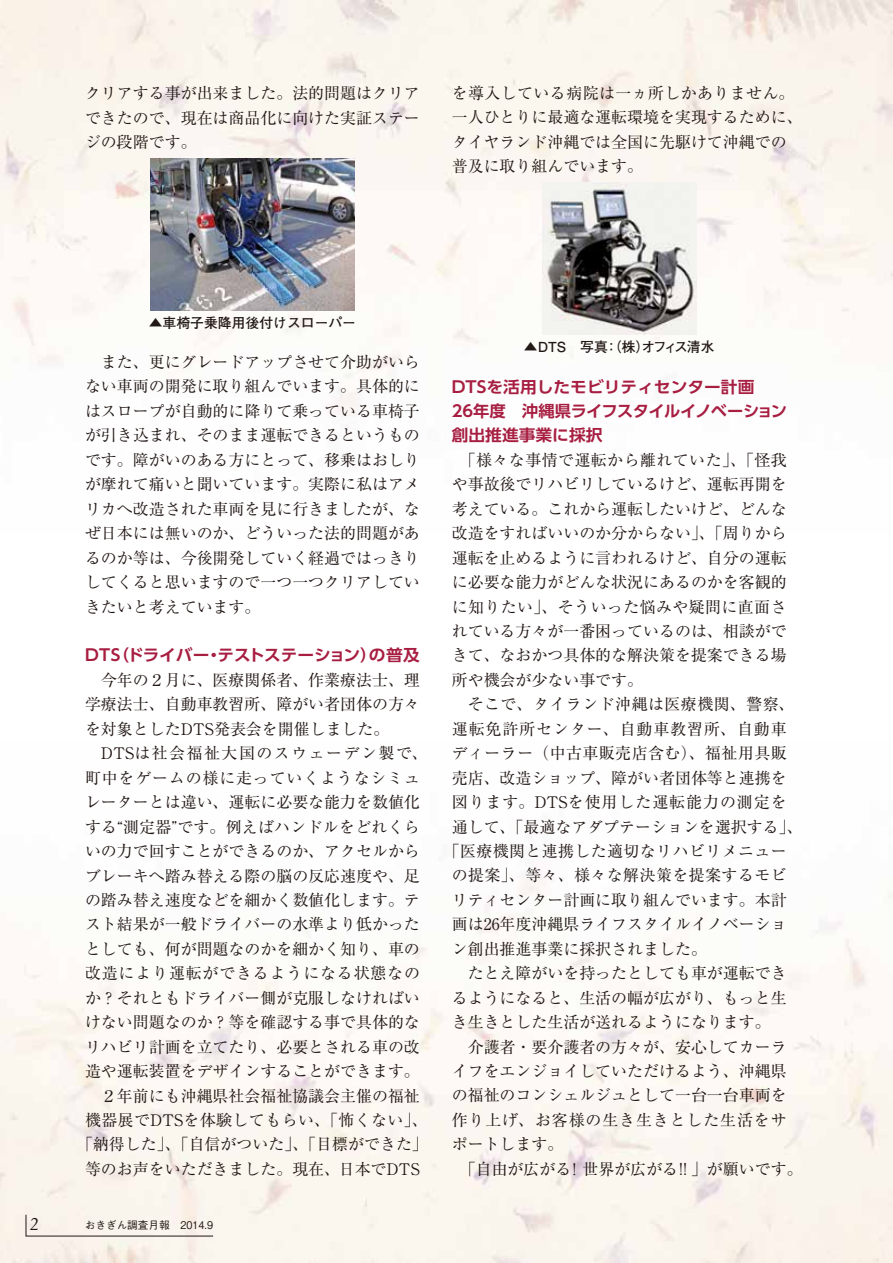
<style>
.page{position:relative;width:893px;height:1263px;background:#fff}
.page>*{position:absolute;margin:0;border:0;box-sizing:border-box;transform-origin:0 0}
.t1{font:italic 18px "Palatino Linotype";color:#221815}
.t2{font:15.9px/24.5px "Ryumin Pr 6 N";color:#221815;text-align:justify}
.t3{font:700 15.9px/24.5px "UD Shin Go Pro De";color:#a71e41;scale:1.05 1}
.t4{font:15.9px "Ryumin Pr 6 N";letter-spacing:.03em;color:#221815}
.t5{font:15.9px "Ryumin Pr 6 N";letter-spacing:.055em;color:#221815}
.t6{font:15.9px "Ryumin Pr 6 N";letter-spacing:.025em;color:#221815}
.t7{font:15.9px "Ryumin Pr 6 N";letter-spacing:.06em;color:#221815}
.t8{font:15.9px "Ryumin Pr 6 N";letter-spacing:.095em;color:#221815}
.t9{font:700 13.8px "Futo Go B101 Pr 6 N";letter-spacing:-.03em;color:#221815}
.t10{font:700 13.8px "Futo Go B101 Pr 6 N";color:#221815}
.t11{font:500 10.65px "Gothic BBB Pr 6 N";color:#221815}
</style>
<div class="page">
<img style="left:0;top:0;width:893px;height:416px">
<svg style="left:26px;top:1214px;width:188px;height:22px;background:#f4eee6"></svg>
<img style="left:542px;top:183px;width:154px;height:152px">
<img style="left:150px;top:158px;width:205px;height:152px">
<p class="t2" style="left:85px;top:80px;width:336px">クリアする事が出来ました。法的問題はクリアできたので、現在は商品化に向けた実証ステージの段階です。</p>
<p class="t2" style="left:452px;top:80px;width:352px;text-align:left">を導入している病院は一ヵ所しかありません。一人ひとりに最適な運転環境を実現するために、タイヤランド沖縄では全国に先駆けて沖縄での普及に取り組んでいます。</p>
<p class="t10" style="left:149px;top:312px;width:209px">▲車椅子乗降用後付けスローパー</p>
<p class="t2" style="left:85px;top:349px;width:336px;text-indent:16px">また、更にグレードアップさせて介助がいらない車両の開発に取り組んでいます。具体的にはスロープが自動的に降りて乗っている車椅子が引き込まれ、そのまま運転できるというものです。障がいのある方にとって、移乗はおしりが摩れて痛いと聞いています。実際に私はアメリカへ改造された車両を見に行きましたが、なぜ日本には無いのか、どういった法的問題があるのか等は、今後開発していく経過ではっきりしてくると思いますので一つ一つクリアしていきたいと考えています。</p>
<p class="t3" style="left:85px;top:643px;width:320px">DTS（ドライバー・テストステーション）の普及</p>
<p class="t2" style="left:85px;top:667px;width:336px;text-indent:16px">今年の２月に、医療関係者、作業療法士、理学療法士、自動車教習所、障がい者団体の方々を対象としたDTS発表会を開催しました。</p>
<p class="t8" style="left:101px;top:741px;width:328px">DTSは社会福祉大国のスウェーデン製で、</p>
<p class="t5" style="left:85px;top:765px;width:336px">町中をゲームの様に走っていくようなシミュ</p>
<p class="t2" style="left:85px;top:789px;width:336px">レーターとは違い、運転に必要な能力を数値化</p>
<p class="t2" style="left:85px;top:813px;width:336px">する“測定器”です。例えばハンドルをどれくら</p>
<p class="t2" style="left:85px;top:838px;width:336px">いの力で回すことができるのか、アクセルから</p>
<p class="t2" style="left:85px;top:862px;width:336px">ブレーキへ踏み替える際の脳の反応速度や、足</p>
<p class="t2" style="left:85px;top:887px;width:336px">の踏み替え速度などを細かく数値化します。テ</p>
<p class="t2" style="left:85px;top:911px;width:336px">スト結果が一般ドライバーの水準より低かった</p>
<p class="t2" style="left:85px;top:936px;width:336px">としても、何が問題なのかを細かく知り、車の</p>
<p class="t5" style="left:85px;top:961px;width:336px">改造により運転ができるようになる状態なの</p>
<p class="t2" style="left:85px;top:985px;width:336px">か？それともドライバー側が克服しなければい</p>
<p class="t2" style="left:85px;top:1009px;width:336px">けない問題なのか？等を確認する事で具体的な</p>
<p class="t2" style="left:85px;top:1033px;width:336px">リハビリ計画を立てたり、必要とされる車の改</p>
<p class="t2" style="left:85px;top:1058px;width:336px">造や運転装置をデザインすることができます。</p>
<p class="t2" style="left:101px;top:1082px;width:320px">２年前にも沖縄県社会福祉協議会主催の福祉</p>
<p class="t6" style="left:85px;top:1107px;width:344px">機器展でDTSを体験してもらい、「怖くない」、</p>
<p class="t2" style="left:77px;top:1131px;width:352px">「納得した」、「自信がついた」、「目標ができた」</p>
<p class="t2" style="left:85px;top:1156px;width:336px">等のお声をいただきました。現在、日本でDTS</p>
<p class="t1" style="left:30px;top:1211px;width:10px">2</p>
<p class="t11" style="left:85px;top:1216px;width:130px">おきぎん調査月報　2014.9</p>
<p class="t9" style="left:524px;top:336px;width:192px">▲DTS　写真：（株）オフィス清水</p>
<p class="t3" style="left:452px;top:374px;width:321px">DTSを活用したモビリティセンター計画<br>26年度　沖縄県ライフスタイルイノベーション創出推進事業に採択</p>
<p class="t2" style="left:452px;top:447px;width:336px;text-indent:8px">「様々な事情で運転から離れていた」、「怪我や事故後でリハビリしているけど、運転再開を考えている。これから運転したいけど、どんな改造をすればいいのか分からない」、「周りから運転を止めるように言われるけど、自分の運転に必要な能力がどんな状況にあるのかを客観的に知りたい」、そういった悩みや疑問に直面されている方々が一番困っているのは、相談ができて、なおかつ具体的な解決策を提案できる場所や機会が少ない事です。</p>
<p class="t4" style="left:468px;top:692px;width:328px">そこで、タイランド沖縄は医療機関、警察、</p>
<p class="t7" style="left:452px;top:716px;width:336px">運転免許所センター、自動車教習所、自動車</p>
<p class="t4" style="left:452px;top:741px;width:336px">ディーラー（中古車販売店含む）、福祉用具販</p>
<p class="t2" style="left:452px;top:765px;width:336px">売店、改造ショップ、障がい者団体等と連携を</p>
<p class="t7" style="left:452px;top:790px;width:336px">図ります。DTSを使用した運転能力の測定を</p>
<p class="t2" style="left:452px;top:813px;width:352px">通して、「最適なアダプテーションを選択する」、</p>
<p class="t6" style="left:444px;top:838px;width:344px">「医療機関と連携した適切なリハビリメニュー</p>
<p class="t4" style="left:452px;top:863px;width:336px">の提案」、等々、様々な解決策を提案するモビ</p>
<p class="t2" style="left:452px;top:887px;width:336px">リティセンター計画に取り組んでいます。本計</p>
<p class="t2" style="left:452px;top:911px;width:336px">画は26年度沖縄県ライフスタイルイノベーショ</p>
<p class="t2" style="left:452px;top:936px;width:257px">ン創出推進事業に採択されました。</p>
<p class="t2" style="left:468px;top:960px;width:320px">たとえ障がいを持ったとしても車が運転でき</p>
<p class="t2" style="left:452px;top:985px;width:336px">るようになると、生活の幅が広がり、もっと生</p>
<p class="t2" style="left:452px;top:1009px;width:320px">き生きとした生活が送れるようになります。</p>
<p class="t2" style="left:468px;top:1033px;width:320px">介護者・要介護者の方々が、安心してカーラ</p>
<p class="t2" style="left:452px;top:1058px;width:336px">イフをエンジョイしていただけるよう、沖縄県</p>
<p class="t2" style="left:452px;top:1082px;width:336px">の福祉のコンシェルジュとして一台一台車両を</p>
<p class="t5" style="left:452px;top:1107px;width:336px">作り上げ、お客様の生き生きとした生活をサ</p>
<p class="t2" style="left:452px;top:1131px;width:113px">ポートします。</p>
<p class="t2" style="left:460px;top:1156px;width:344px">「自由が広がる！世界が広がる‼」が願いです。</p>
</div>
